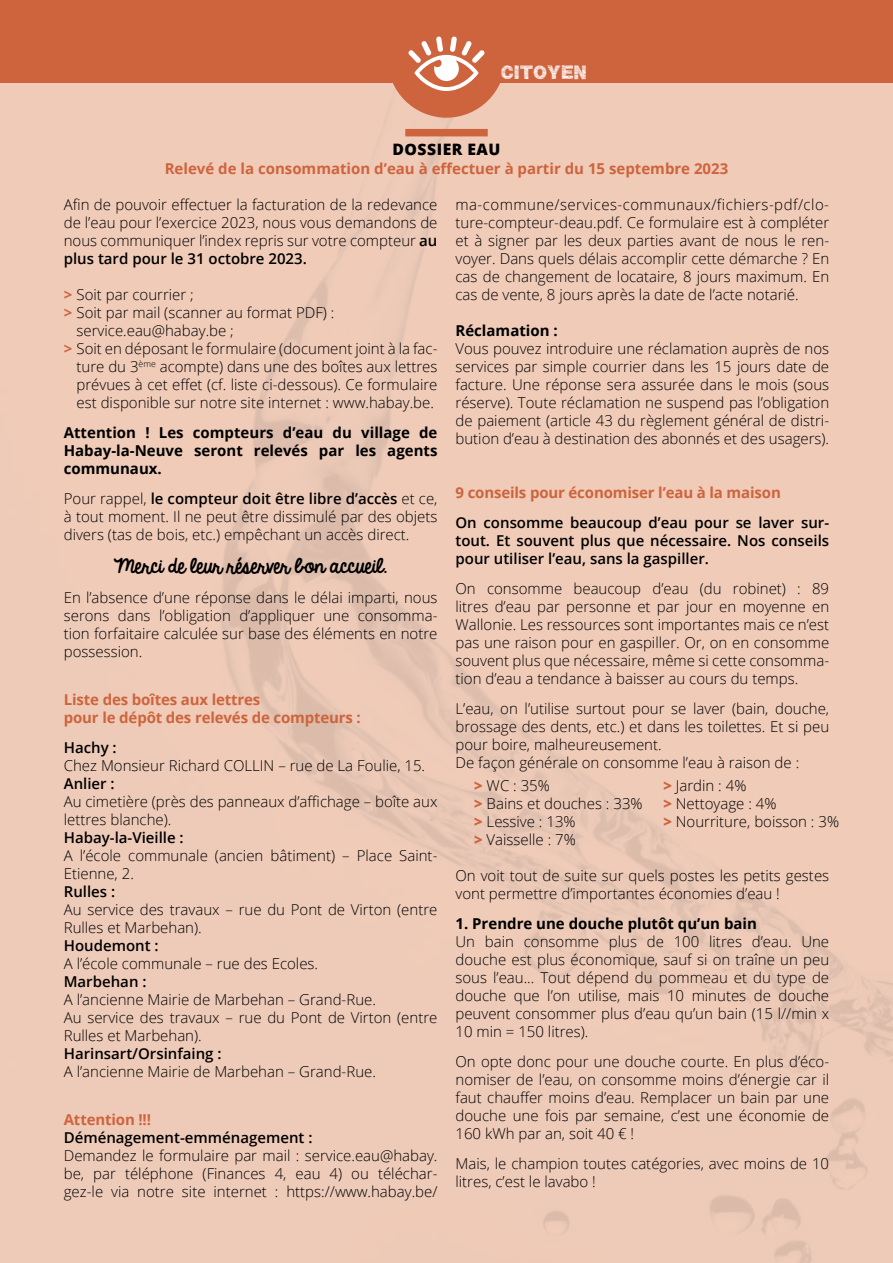
<style>
.page{position:relative;width:893px;height:1263px;background:#fff}
.page>*{position:absolute;margin:0;border:0;box-sizing:border-box;transform-origin:0 0}
.t1{font:18px "KG Always A Good Time";color:#000}
.t2{font:800 15.75px "Open Sans";letter-spacing:.03em;color:#000}
.t3{font:15.75px "Plaid";letter-spacing:.03em;color:#fff}
.t4{font:300 15px/18px "Open Sans";color:#000;text-align:justify}
.t5{font:600 15px/18px "Open Sans";color:#000;text-align:justify}
.t6{font:700 15px/18px "Open Sans";letter-spacing:-.01em;color:#ce643e}
.t7{font:700 15px/18px "Open Sans";color:#000;text-align:justify}
.s1{font-weight:600}
.s2{font-weight:700;color:#ce643e}
.s3{font-weight:800;color:#ce643e}
</style>
<div class="page">
<div style="left:0;top:72px;width:893px;height:1191px;background:#f0ccb9"></div>
<div style="left:0;top:0;width:893px;height:83px;background:#ce643e"></div>
<div style="left:388px;top:0;width:117px;height:118px;background:#ce643e;border-radius:50%"></div>
<svg style="left:408px;top:36px;width:77px;height:55px"></svg>
<div style="left:405px;top:129px;width:83px;height:7px;background:#ce643e"></div>
<p class="t3" style="left:501px;top:64px;width:87px">CITOYEN</p>
<p class="t2" style="left:393px;top:138px;width:109px">DOSSIER EAU</p>
<p class="t6" style="left:165px;top:160px;width:565px">Relevé de la consommation d’eau à effectuer à partir du 15 septembre 2023</p>
<p class="t4" style="left:64px;top:195px;width:375px">Afin de pouvoir effectuer la facturation de la redevance de l’eau pour l’exercice 2023, nous vous demandons de nous communiquer l’index repris sur votre compteur <span class="s1">au plus tard pour le 31 octobre 2023.</span></p>
<p class="t4" style="left:64px;top:285px;width:132px"><span class="s2">&gt;</span> Soit par courrier ;</p>
<p class="t4" style="left:64px;top:303px;width:272px"><span class="s2">&gt;</span> Soit par mail (scanner au format PDF) :</p>
<p class="t4" style="left:77px;top:321px;width:159px">service.eau@habay.be ;</p>
<p class="t4" style="left:64px;top:339px;width:375px"><span class="s2">&gt;</span> Soit en déposant le formulaire (document joint à la fac-</p>
<p class="t4" style="left:77px;top:357px;width:362px">ture du 3<sup>ème</sup> acompte) dans une des boîtes aux lettres</p>
<p class="t4" style="left:77px;top:375px;width:362px">prévues à cet effet (cf. liste ci-dessous). Ce formulaire</p>
<p class="t4" style="left:77px;top:393px;width:359px">est disponible sur notre site internet : www.habay.be.</p>
<p class="t7" style="left:64px;top:423px;width:375px">Attention ! Les compteurs d’eau du village de Habay-la-Neuve seront relevés par les agents communaux.</p>
<p class="t4" style="left:64px;top:489px;width:375px">Pour rappel, <span class="s1">le compteur doit être libre d’accès</span> et ce, à tout moment. Il ne peut être dissimulé par des objets divers (tas de bois, etc.) empêchant un accès direct.</p>
<p class="t1" style="left:114px;top:553px;width:275px">Merci de leur réserver bon accueil.</p>
<p class="t4" style="left:64px;top:588px;width:375px">En l’absence d’une réponse dans le délai imparti, nous serons dans l’obligation d’appliquer une consomma&shy;tion forfaitaire calculée sur base des éléments en notre possession.</p>
<p class="t6" style="left:64px;top:690px;width:299px">Liste des boîtes aux lettres<br>pour le dépôt des relevés de compteurs :</p>
<p class="t5" style="left:64px;top:738px;width:54px">Hachy :</p>
<p class="t4" style="left:64px;top:756px;width:363px">Chez Monsieur Richard COLLIN – rue de La Foulie, 15.</p>
<p class="t5" style="left:64px;top:774px;width:52px">Anlier :</p>
<p class="t4" style="left:64px;top:792px;width:375px">Au cimetière (près des panneaux d’affichage – boîte aux lettres blanche).</p>
<p class="t5" style="left:64px;top:828px;width:121px">Habay-la-Vieille :</p>
<p class="t4" style="left:64px;top:846px;width:375px">A l’école communale (ancien bâtiment) – Place Saint-<br>Etienne, 2.</p>
<p class="t5" style="left:64px;top:882px;width:53px">Rulles :</p>
<p class="t4" style="left:64px;top:900px;width:375px">Au service des travaux – rue du Pont de Virton (entre<br>Rulles et Marbehan).</p>
<p class="t5" style="left:64px;top:936px;width:96px">Houdemont :</p>
<p class="t4" style="left:64px;top:954px;width:256px">A l’école communale – rue des Ecoles.</p>
<p class="t5" style="left:64px;top:972px;width:84px">Marbehan :</p>
<p class="t4" style="left:64px;top:990px;width:375px;text-align:left">A l’ancienne Mairie de Marbehan – Grand-Rue.<br>Au service des travaux – rue du Pont de Virton (entre<br>Rulles et Marbehan).</p>
<p class="t5" style="left:64px;top:1044px;width:159px">Harinsart/Orsinfaing :</p>
<p class="t4" style="left:64px;top:1062px;width:314px">A l’ancienne Mairie de Marbehan – Grand-Rue.</p>
<p class="t6" style="left:64px;top:1110px;width:89px">Attention !!!</p>
<p class="t5" style="left:64px;top:1128px;width:250px">Déménagement-emménagement :</p>
<p class="t4" style="left:64px;top:1146px;width:375px">Demandez le formulaire par mail : service.eau@habay. be, par téléphone (Finances 4, eau 4) ou téléchar&shy;gez-le via notre site internet : https://www.habay.be/</p>
<p class="t4" style="left:455px;top:195px;width:375px">ma-commune/services-communaux/fichiers-pdf/clo&shy;ture-compteur-deau.pdf. Ce formulaire est à compléter et à signer par les deux parties avant de nous le ren&shy;voyer. Dans quels délais accomplir cette démarche ? En cas de changement de locataire, 8 jours maximum. En cas de vente, 8 jours après la date de l’acte notarié.</p>
<p class="t7" style="left:455px;top:321px;width:104px">Réclamation :</p>
<p class="t4" style="left:455px;top:339px;width:375px">Vous pouvez introduire une réclamation auprès de nos services par simple courrier dans les 15 jours date de facture. Une réponse sera assurée dans le mois (sous réserve). Toute réclamation ne suspend pas l’obligation de paiement (article 43 du règlement général de distri&shy;bution d’eau à destination des abonnés et des usagers).</p>
<p class="t6" style="left:455px;top:483px;width:327px">9 conseils pour économiser l’eau à la maison</p>
<p class="t5" style="left:455px;top:513px;width:375px">On consomme beaucoup d’eau pour se laver sur&shy;tout. Et souvent plus que nécessaire. Nos conseils pour utiliser l’eau, sans la gaspiller.</p>
<p class="t4" style="left:455px;top:579px;width:375px">On consomme beaucoup d’eau (du robinet) : 89 litres d’eau par personne et par jour en moyenne en Wallonie. Les ressources sont importantes mais ce n’est pas une raison pour en gaspiller. Or, on en consomme souvent plus que nécessaire, même si cette consomma&shy;tion d’eau a tendance à baisser au cours du temps.</p>
<p class="t4" style="left:455px;top:699px;width:375px;text-align:left">L’eau, on l’utilise surtout pour se laver (bain, douche, brossage des dents, etc.) et dans les toilettes. Et si peu pour boire, malheureusement.<br>De façon générale on consomme l’eau à raison de :</p>
<p class="t4" style="left:474px;top:776px;width:170px;text-align:left"><span class="s3">&gt;</span> WC : 35%<br><span class="s3">&gt;</span> Bains et douches : 33% <span class="s3">&gt;</span> Lessive : 13%<br><span class="s3">&gt;</span> Vaisselle : 7%</p>
<p class="t4" style="left:663px;top:776px;width:177px;text-align:left"><span class="s3">&gt;</span> Jardin : 4%<br><span class="s3">&gt;</span> Nettoyage : 4%<br><span class="s3">&gt;</span> Nourriture, boisson : 3%</p>
<p class="t4" style="left:455px;top:866px;width:375px">On voit tout de suite sur quels postes les petits gestes vont permettre d’importantes économies d’eau !</p>
<p class="t7" style="left:455px;top:914px;width:303px">1. Prendre une douche plutôt qu’un bain</p>
<p class="t4" style="left:455px;top:932px;width:375px">Un bain consomme plus de 100 litres d’eau. Une douche est plus économique, sauf si on traîne un peu sous l’eau... Tout dépend du pommeau et du type de douche que l’on utilise, mais 10 minutes de douche peuvent consommer plus d’eau qu’un bain (15 l//min x 10 min = 150 litres).</p>
<p class="t4" style="left:455px;top:1052px;width:375px">On opte donc pour une douche courte. En plus d’éco&shy;nomiser de l’eau, on consomme moins d’énergie car il faut chauffer moins d’eau. Remplacer un bain par une douche une fois par semaine, c’est une économie de 160 kWh par an, soit 40 € !</p>
<p class="t4" style="left:455px;top:1154px;width:375px">Mais, le champion toutes catégories, avec moins de 10 litres, c’est le lavabo !</p>
</div>
